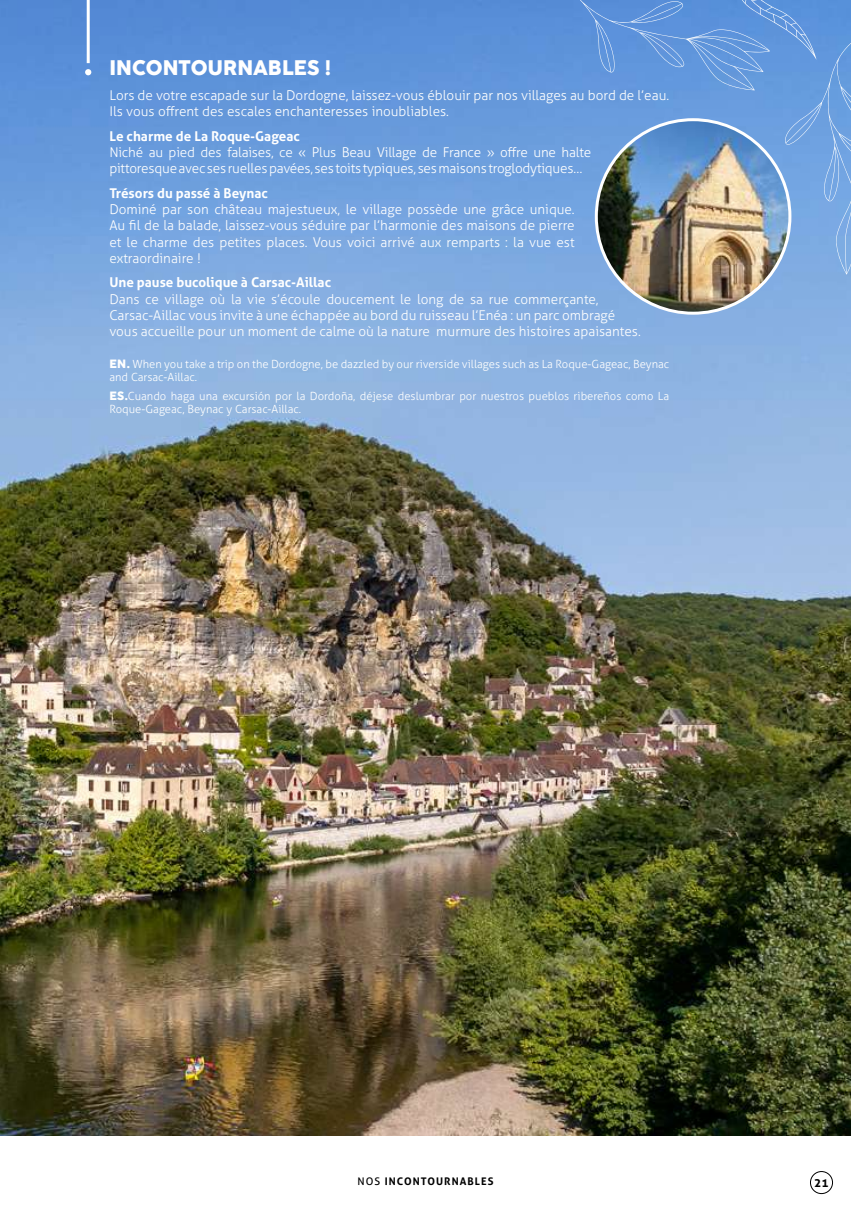
<style>
.page{position:relative;width:851px;height:1212px;background:#fff}
.page>*{position:absolute;margin:0;border:0;box-sizing:border-box;transform-origin:0 0}
.t1{font:800 21px "Coco Sharp Trial";letter-spacing:.005em;color:#fff}
.t2{font:300 13.5px/16.2px "Aller";color:#fff}
.t3{font:700 13.5px "Aller";color:#fff}
.t4{font:700 12px "Aller";color:#000}
.t5{font:300 11.25px/13.5px "Aller";color:#fff}
.t6{font:700 10.5px "Aller";letter-spacing:.1em;color:#000}
.s1{font-family:"Coco Sharp Trial";font-weight:800;font-size:12px}
.s2{font-weight:400}
</style>
<div class="page">
<div style="left:810px;top:1171px;width:22px;height:23px;border:1px solid #000;border-radius:50%"></div>
<img style="left:0;top:0;width:850px;height:1135px">
<hr style="left:87px;top:0;width:3px;height:63px;background:#fff">
<svg style="left:85px;top:69px;width:6px;height:6px"></svg>
<img style="left:596px;top:120px;width:193px;height:193px;border-radius:97px">
<img style="left:560px;top:0;width:290px;height:275px">
<h1 class="t1" style="left:109px;top:56px;width:224px">INCONTOURNABLES !</h1>
<p class="t2" style="left:109px;top:87px;width:561px">Lors de votre escapade sur la Dordogne, laissez-vous éblouir par nos villages au bord de l’eau.<br>Ils vous offrent des escales enchanteresses inoubliables.</p>
<p class="t3" style="left:109px;top:128px;width:192px">Le charme de La Roque-Gageac</p>
<p class="t2" style="left:109px;top:144px;width:483px">Niché au pied des falaises, ce « Plus Beau Village de France » offre une halte pittoresque avec ses ruelles pavées, ses toits typiques, ses maisons troglodytiques…</p>
<p class="t3" style="left:109px;top:185px;width:160px">Trésors du passé à Beynac</p>
<p class="t2" style="left:109px;top:201px;width:467px;text-align:justify">Dominé par son château majestueux, le village possède une grâce unique.<br>Au fil de la balade, laissez-vous séduire par l’harmonie des maisons de pierre et le charme des petites places. Vous voici arrivé aux remparts : la vue est extraordinaire !</p>
<p class="t3" style="left:109px;top:274px;width:223px">Une pause bucolique à Carsac-Aillac</p>
<p class="t2" style="left:109px;top:291px;width:533px">Dans ce village où la vie s’écoule doucement le long de sa rue commerçante,<br>Carsac-Aillac vous invite à une échappée au bord du ruisseau l’Enéa : un parc ombragé vous accueille pour un moment de calme où la nature murmure des histoires apaisantes.</p>
<p class="t5" style="left:109px;top:357px;width:561px"><span class="s1">EN.</span> When you take a trip on the Dordogne, be dazzled by our riverside villages such as La Roque-Gageac, Beynac and Carsac-Aillac.</p>
<p class="t5" style="left:109px;top:389px;width:561px"><span class="s1">ES.</span>Cuando haga una excursión por la Dordoña, déjese deslumbrar por nuestros pueblos ribereños como La<br>Roque-Gageac, Beynac y Carsac-Aillac.</p>
<p class="t6" style="left:357px;top:1175px;width:137px"><span class="s2">NOS</span> INCONTOURNABLES</p>
<p class="t4" style="left:814px;top:1175px;width:16px">21</p>
</div>
